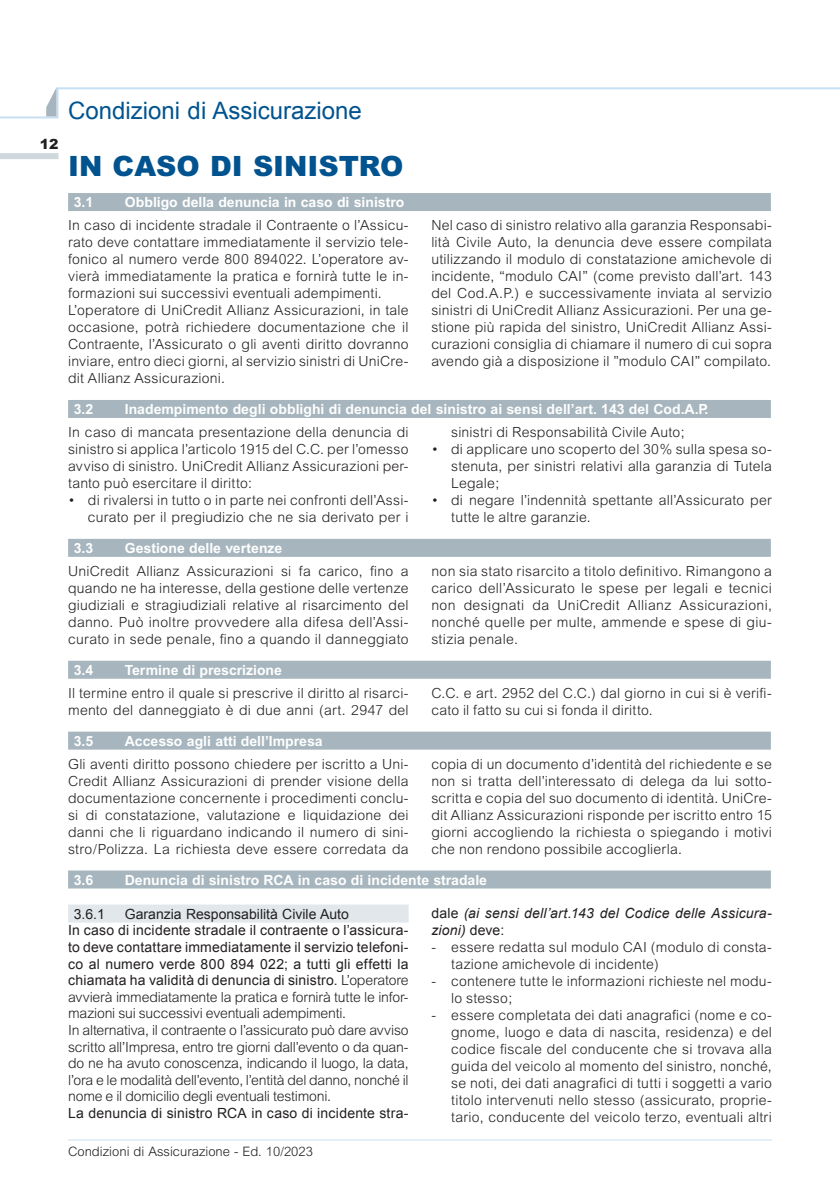
<style>
.page{position:relative;width:840px;height:1191px;background:#fff}
.page>*{position:absolute;margin:0;border:0;box-sizing:border-box;transform-origin:0 0}
._06_TITOLO_2_CP_14{font:900 28px "Arial";color:#01538f}
.t1{font:24px "Arial";color:#01538f}
._01_TXT{font:300 14px/17px "Arial";letter-spacing:.015em;color:#231f20;text-align:justify}
._05_TXT_RIENTRO{font:300 14px/17px "Arial";letter-spacing:.015em;color:#231f20}
._01_TXT-2{font:14px/16.6px "Arial";letter-spacing:.015em;color:#231f20;text-align:justify}
._04_TITOLO_BOX_GRIGI{font:700 14px "Arial";color:#fff}
._01_TXT-3{font:italic 14px/16.6px "Arial";letter-spacing:.015em;color:#231f20}
._04_SOTTOTITOLETTI_B{font:14px "Arial";color:#231f20}
.t2{font:900 14px "Arial";color:#231f20}
.t3{font:300 13px "Arial";color:#231f20}
.s1{font-weight:300}
.s2{font-style:normal}
</style>
<div class="page">
<div style="left:0;top:153px;width:58px;height:6px;background:#cfd8dd"></div>
<svg style="left:0;top:87px;width:839px;height:32px"></svg>
<svg style="left:46px;top:87px;width:10px;height:29px"></svg>
<hr style="left:68px;top:1139px;width:703px;height:1px;background:#c7dff2">
<div style="left:68px;top:193px;width:702px;height:18px;background:#a7b6be"></div>
<div style="left:68px;top:400px;width:702px;height:18px;background:#a7b6be"></div>
<div style="left:68px;top:539px;width:702px;height:18px;background:#a7b6be"></div>
<div style="left:68px;top:661px;width:702px;height:18px;background:#a7b6be"></div>
<div style="left:68px;top:731px;width:702px;height:18px;background:#a7b6be"></div>
<div style="left:68px;top:870px;width:702px;height:18px;background:#a7b6be"></div>
<div style="left:68px;top:904px;width:340px;height:18px;background:#e1e7ea"></div>
<p class="t2" style="left:40px;top:135px;width:20px">12</p>
<h2 class="t1" style="left:68px;top:94px;width:295px">Condizioni di Assicurazione</h2>
<p class="_06_TITOLO_2_CP_14" style="left:68px;top:148px;width:337px">IN CASO DI SINISTRO</p>
<p class="_04_TITOLO_BOX_GRIGI" style="left:74px;top:194px;width:21px">3.1</p>
<p class="_04_TITOLO_BOX_GRIGI" style="left:125px;top:194px;width:281px">Obbligo della denuncia in caso di sinistro</p>
<p class="_01_TXT" style="left:68px;top:216px;width:342px">In caso di incidente stradale il Contraente o l’Assicu&shy;rato deve contattare immediatamente il servizio tele&shy;fonico al numero verde 800 894022. L’operatore av&shy;vierà immediatamente la pratica e fornirà tutte le in&shy;formazioni sui successivi eventuali adempimenti.</p>
<p class="_01_TXT" style="left:68px;top:301px;width:342px">L’operatore di UniCredit Allianz Assicurazioni, in tale occasione, potrà richiedere documentazione che il Contraente, l’Assicurato o gli aventi diritto dovranno inviare, entro dieci giorni, al servizio sinistri di UniCre&shy;dit Allianz Assicurazioni.</p>
<p class="_01_TXT" style="left:431px;top:216px;width:342px">Nel caso di sinistro relativo alla garanzia Responsabi&shy;lità Civile Auto, la denuncia deve essere compilata utilizzando il modulo di constatazione amichevole di incidente, “modulo CAI” (come previsto dall’art. 143 del Cod.A.P.) e successivamente inviata al servizio sinistri di UniCredit Allianz Assicurazioni. Per una ge&shy;stione più rapida del sinistro, UniCredit Allianz Assi&shy;curazioni consiglia di chiamare il numero di cui sopra avendo già a disposizione il ”modulo CAI” compilato.</p>
<p class="_04_TITOLO_BOX_GRIGI" style="left:74px;top:401px;width:21px">3.2</p>
<p class="_04_TITOLO_BOX_GRIGI" style="left:125px;top:401px;width:585px">Inadempimento degli obblighi di denuncia del sinistro ai sensi dell’art. 143 del Cod.A.P.</p>
<p class="_01_TXT" style="left:68px;top:423px;width:342px">In caso di mancata presentazione della denuncia di sinistro si applica l’articolo 1915 del C.C. per l’omesso avviso di sinistro. UniCredit Allianz Assicurazioni per&shy;tanto può esercitare il diritto:</p>
<p class="_05_TXT_RIENTRO" style="left:68px;top:491px;width:342px;text-align:right">• di rivalersi in tutto o in parte nei confronti dell’Assi&shy;curato per il pregiudizio che ne sia derivato per i</p>
<p class="_05_TXT_RIENTRO" style="left:451px;top:423px;width:235px">sinistri di Responsabilità Civile Auto;</p>
<p class="_05_TXT_RIENTRO" style="left:451px;top:440px;width:322px;text-align:justify;text-indent:-20px">• di applicare uno scoperto del 30% sulla spesa so&shy;stenuta, per sinistri relativi alla garanzia di Tutela Legale;</p>
<p class="_05_TXT_RIENTRO" style="left:451px;top:491px;width:322px;text-indent:-20px">• di negare l’indennità spettante all’Assicurato per tutte le altre garanzie.</p>
<p class="_04_TITOLO_BOX_GRIGI" style="left:74px;top:540px;width:21px">3.3</p>
<p class="_04_TITOLO_BOX_GRIGI" style="left:125px;top:540px;width:159px">Gestione delle vertenze</p>
<p class="_01_TXT" style="left:68px;top:562px;width:342px">UniCredit Allianz Assicurazioni si fa carico, fino a quando ne ha interesse, della gestione delle vertenze giudiziali e stragiudiziali relative al risarcimento del danno. Può inoltre provvedere alla difesa dell’Assi&shy;curato in sede penale, fino a quando il danneggiato</p>
<p class="_01_TXT" style="left:431px;top:562px;width:342px">non sia stato risarcito a titolo definitivo. Rimangono a carico dell’Assicurato le spese per legali e tecnici non designati da UniCredit Allianz Assicurazioni, nonché quelle per multe, ammende e spese di giu&shy;stizia penale.</p>
<p class="_04_TITOLO_BOX_GRIGI" style="left:74px;top:662px;width:21px">3.4</p>
<p class="_04_TITOLO_BOX_GRIGI" style="left:125px;top:662px;width:158px">Termine di prescrizione</p>
<p class="_01_TXT" style="left:68px;top:684px;width:342px">Il termine entro il quale si prescrive il diritto al risarci&shy;mento del danneggiato è di due anni (art. 2947 del</p>
<p class="_01_TXT" style="left:431px;top:684px;width:342px">C.C. e art. 2952 del C.C.) dal giorno in cui si è verifi&shy;cato il fatto su cui si fonda il diritto.</p>
<p class="_04_TITOLO_BOX_GRIGI" style="left:74px;top:732px;width:21px">3.5</p>
<p class="_04_TITOLO_BOX_GRIGI" style="left:125px;top:732px;width:199px">Accesso agli atti dell’Impresa</p>
<p class="_01_TXT" style="left:68px;top:755px;width:342px">Gli aventi diritto possono chiedere per iscritto a Uni-Credit Allianz Assicurazioni di prender visione della documentazione concernente i procedimenti conclu&shy;si di constatazione, valutazione e liquidazione dei danni che li riguardano indicando il numero di sini&shy;stro/Polizza. La richiesta deve essere corredata da</p>
<p class="_01_TXT" style="left:431px;top:755px;width:342px">copia di un documento d’identità del richiedente e se non si tratta dell’interessato di delega da lui sotto&shy;scritta e copia del suo documento di identità. UniCre&shy;dit Allianz Assicurazioni risponde per iscritto entro 15 giorni accogliendo la richiesta o spiegando i motivi che non rendono possibile accoglierla.</p>
<p class="_04_TITOLO_BOX_GRIGI" style="left:74px;top:871px;width:21px">3.6</p>
<p class="_04_TITOLO_BOX_GRIGI" style="left:125px;top:871px;width:363px">Denuncia di sinistro RCA in caso di incidente stradale</p>
<p class="_04_SOTTOTITOLETTI_B" style="left:74px;top:904px;width:33px">3.6.1</p>
<p class="_04_SOTTOTITOLETTI_B" style="left:125px;top:904px;width:225px">Garanzia Responsabilità Civile Auto</p>
<p class="_01_TXT-2" style="left:68px;top:922px;width:342px">In caso di incidente stradale il contraente o l’assicura&shy;to deve contattare immediatamente il servizio telefoni&shy;co al numero verde 800 894 022; a tutti gli effetti la chiamata ha validità di denuncia di sinistro. <span class="s1">L’operatore avvierà immediatamente la pratica e fornirà tutte le infor&shy;mazioni sui successivi eventuali adempimenti.</span></p>
<p class="_01_TXT" style="left:68px;top:1021px;width:342px">In alternativa, il contraente o l’assicurato può dare avviso scritto all’Impresa, entro tre giorni dall’evento o da quan&shy;do ne ha avuto conoscenza, indicando il luogo, la data, l’ora e le modalità dell’evento, l’entità del danno, nonché il nome e il domicilio degli eventuali testimoni.</p>
<p class="_01_TXT-2" style="left:68px;top:1105px;width:342px">La denuncia di sinistro RCA in caso di incidente stra-</p>
<p class="_01_TXT-3" style="left:431px;top:905px;width:342px"><span class="s2">dale</span> (ai sensi dell’art.143 del Codice delle Assicura&shy;zioni) <span class="s2">deve:</span></p>
<p class="_05_TXT_RIENTRO" style="left:451px;top:938px;width:322px;text-indent:-20px">- essere redatta sul modulo CAI (modulo di consta&shy;tazione amichevole di incidente)</p>
<p class="_05_TXT_RIENTRO" style="left:451px;top:972px;width:322px;text-indent:-20px">- contenere tutte le informazioni richieste nel modu&shy;lo stesso;</p>
<p class="_05_TXT_RIENTRO" style="left:451px;top:1006px;width:322px;text-align:justify;text-indent:-20px">- essere completata dei dati anagrafici (nome e co&shy;gnome, luogo e data di nascita, residenza) e del codice fiscale del conducente che si trovava alla guida del veicolo al momento del sinistro, nonché, se noti, dei dati anagrafici di tutti i soggetti a vario titolo intervenuti nello stesso (assicurato, proprie&shy;tario, conducente del veicolo terzo, eventuali altri</p>
<p class="t3" style="left:68px;top:1144px;width:246px">Condizioni di Assicurazione - Ed. 10/2023</p>
</div>
